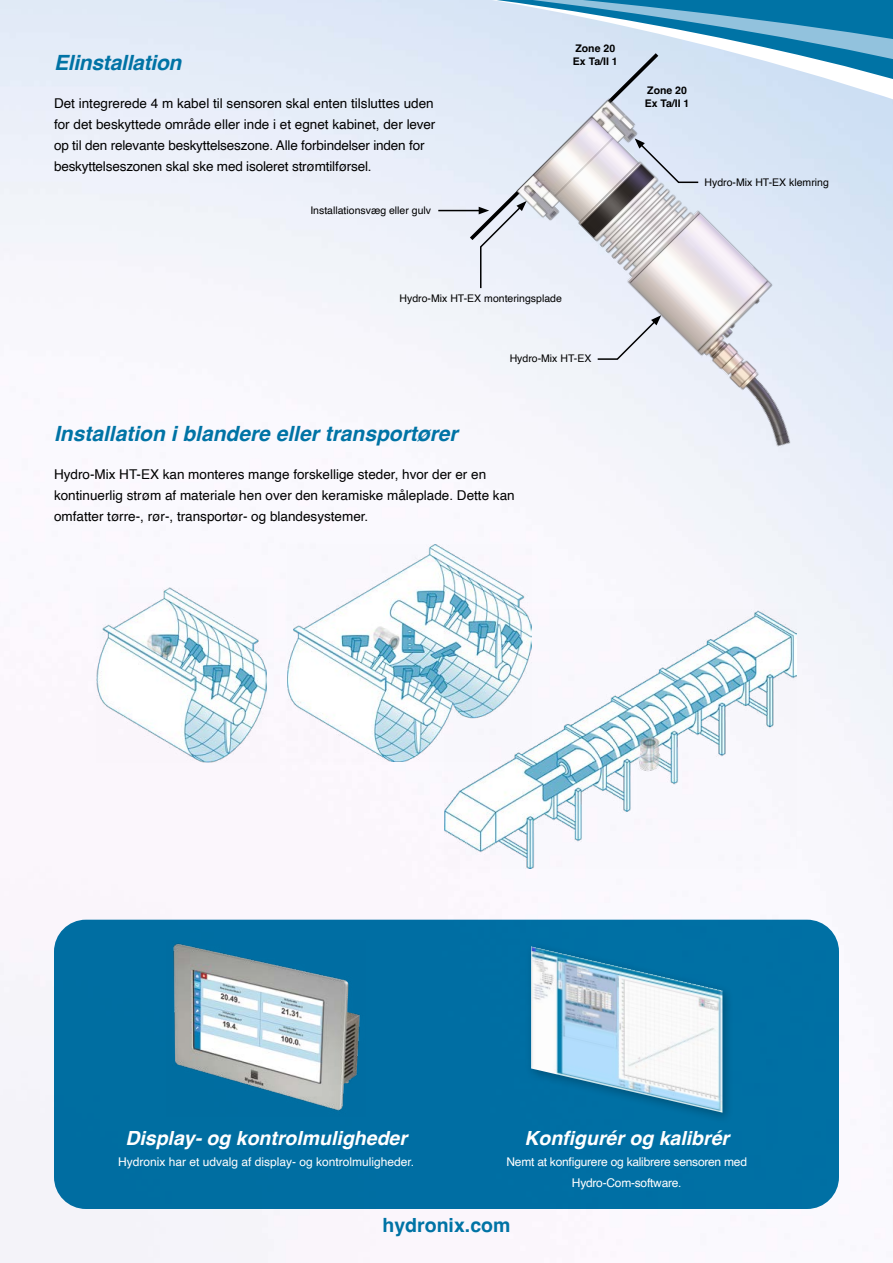
<style>
.page{position:relative;width:893px;height:1263px;background:#fff}
.page>*{position:absolute;margin:0;border:0;box-sizing:border-box;transform-origin:0 0}
.t1{font:italic 700 21px "Helvetica";color:#0073a5}
.t2{font:italic 700 19.5px "Helvetica";color:#fff}
.t3{font:700 19.5px "Helvetica";color:#0073a5}
.t4{font:13.5px/21px "Helvetica";color:#000}
.t5{font:12px/21px "Helvetica";letter-spacing:-.02em;color:#fff;text-align:center}
.t6{font:12px "Helvetica";color:#fff}
.t7{font:10.5px "Helvetica";color:#000}
.t8{font:700 10.5px/12.6px "Helvetica";color:#000}
</style>
<div class="page">
<img style="left:0;top:0;width:893px;height:1263px">
<div style="left:54px;top:920px;width:785px;height:289px;background:#0073a5;border-radius:32px"></div>
<div style="left:525px;top:941px;width:210px;height:183px;background:#000;opacity:.25"></div>
<img style="left:531px;top:946px;width:191px;height:167px">
<img style="left:173px;top:943px;width:187px;height:168px">
<hr style="left:438px;top:210px;width:43px;height:1px;background:#000">
<img style="left:514px;top:97px;width:358px;height:358px">
<svg style="left:466px;top:49px;width:234px;height:241px;background:#d7dbe5"></svg>
<img style="left:97px;top:587px;width:170px;height:176px">
<img style="left:288px;top:544px;width:243px;height:217px">
<img style="left:444px;top:610px;width:352px;height:258px">
<img style="left:0;top:576px;width:1px;height:213px">
<h1 class="t1" style="left:54px;top:50px;width:129px">Elinstallation</h1>
<p class="t4" style="left:54px;top:93px;width:383px">Det integrerede 4 m kabel til sensoren skal enten tilsluttes uden for det beskyttede område eller inde i et egnet kabinet, der lever op til den relevante beskyttelseszone. Alle forbindelser inden for beskyttelseszonen skal ske med isoleret strømtilførsel.</p>
<p class="t7" style="left:310px;top:203px;width:122px">Installationsvæg eller gulv</p>
<p class="t8" style="left:573px;top:43px;width:46px">Zone 20<br>Ex Ta/II 1</p>
<p class="t8" style="left:645px;top:85px;width:46px">Zone 20<br>Ex Ta/II 1</p>
<p class="t7" style="left:705px;top:174px;width:126px">Hydro-Mix HT-EX klemring</p>
<p class="t7" style="left:400px;top:291px;width:164px">Hydro-Mix HT-EX monteringsplade</p>
<p class="t7" style="left:510px;top:351px;width:83px">Hydro-Mix HT-EX</p>
<h1 class="t1" style="left:54px;top:421px;width:405px">Installation i blandere eller transportører</h1>
<p class="t4" style="left:54px;top:464px;width:462px">Hydro-Mix HT-EX kan monteres mange forskellige steder, hvor der er en kontinuerlig strøm af materiale hen over den keramiske måleplade. Dette kan omfatter tørre-, rør-, transportør- og blandesystemer.</p>
<h2 class="t2" style="left:125px;top:1126px;width:283px">Display- og kontrolmuligheder</h2>
<p class="t6" style="left:118px;top:1153px;width:298px">Hydronix har et udvalg af display- og kontrolmuligheder.</p>
<h2 class="t2" style="left:524px;top:1126px;width:206px">Konfigurér og kalibrér</h2>
<p class="t5" style="left:507px;top:1152px;width:242px">Nemt at konfigurere og kalibrere sensoren med<br>Hydro-Com-software.</p>
<h2 class="t3" style="left:383px;top:1213px;width:129px">hydronix.com</h2>
</div>
